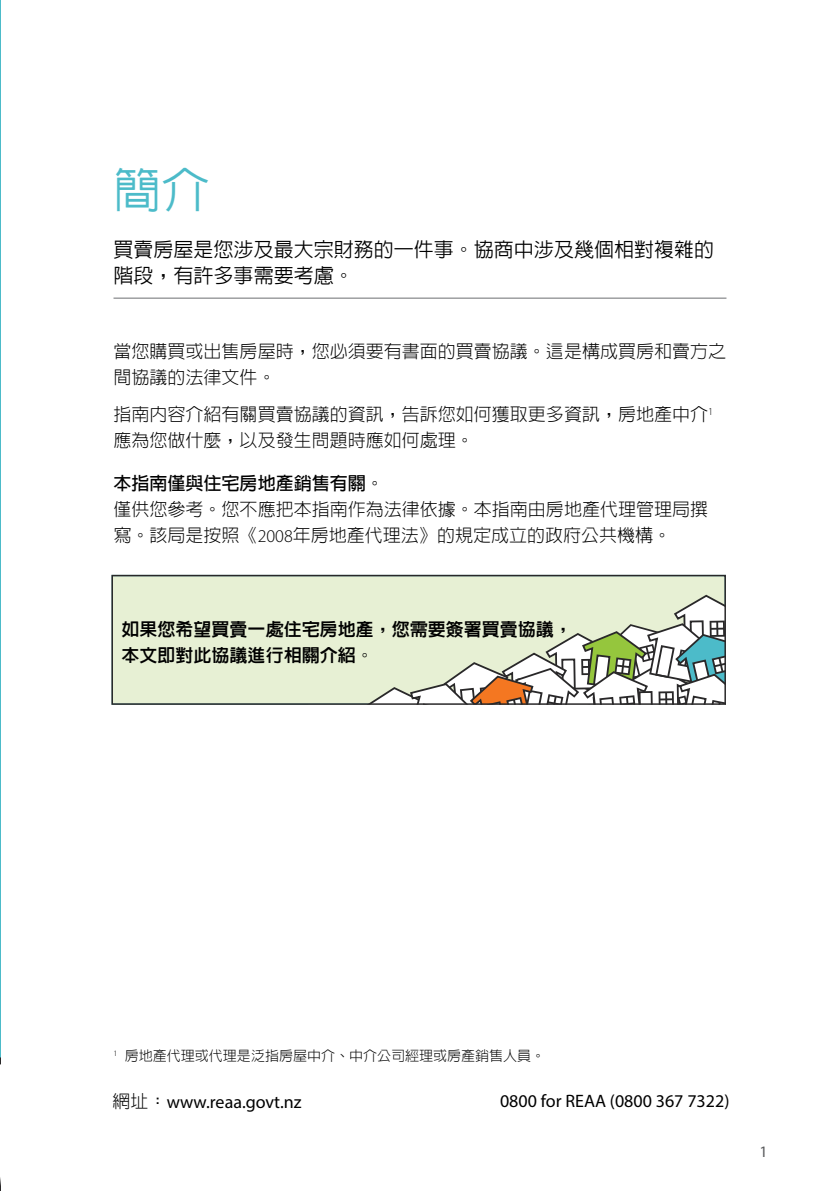
<style>
.page{position:relative;width:840px;height:1191px;background:#fff}
.page>*{position:absolute;margin:0;border:0;box-sizing:border-box;transform-origin:0 0}
.t1{font:500 48px "AR Hei B5";color:#4cbbc9}
.t2{font:500 20px/26px "AR Hei B5";color:#000}
.t3{font:300 18px/26px "AR Hei B5";color:#000}
.t4{font:18px "Myriad Pro";color:#000}
.t5{font:800 18px/26px "AR Hei B5";color:#000}
.t6{font:700 18px "AR Hei B5";color:#000}
.t7{font:16px "Myriad Pro";color:#58595b}
.t8{font:300 14px "AR Hei B5";color:#000}
.s1{font-family:"Myriad Pro"}
.s2{font-family:"AR Hei B5";font-weight:300}
</style>
<div class="page">
<hr style="left:0;top:0;width:1px;height:1191px;background:#4cbbc9">
<svg style="left:0;top:1057px;width:1px;height:134px"></svg>
<div style="left:111px;top:575px;width:614px;height:130px;background:#e7f0d4"></div>
<svg style="left:308px;top:574px;width:418px;height:131px"></svg>
<div style="left:111px;top:575px;width:614px;height:130px;border:2px solid #292829"></div>
<hr style="left:113px;top:298px;width:613px;height:1px;background:#6d6e71">
<h1 class="t1" style="left:113px;top:166px;width:97px">簡介</h1>
<p class="t2" style="left:113px;top:236px;width:601px">買賣房屋是您涉及最大宗財務的一件事。協商中涉及幾個相對複雜的階段，有許多事需要考慮。</p>
<p class="t3" style="left:113px;top:338px;width:613px">當您購買或出售房屋時，您必須要有書面的買賣協議。這是構成買房和賣方之間協議的法律文件。</p>
<p class="t3" style="left:113px;top:401px;width:601px">指南內容介紹有關買賣協議的資訊，告訴您如何獲取更多資訊，房地產中介<sup>1</sup>應為您做什麼，以及發生問題時應如何處理。</p>
<p class="t6" style="left:113px;top:474px;width:271px">本指南僅與住宅房地產銷售有關。</p>
<p class="t3" style="left:113px;top:496px;width:595px">僅供您參考。您不應把本指南作為法律依據。本指南由房地產代理管理局撰寫。該局是按照《<span class="s1">2008</span>年房地產代理法》的規定成立的政府公共機構。</p>
<p class="t5" style="left:121px;top:616px;width:452px">如果您希望買賣一處住宅房地產，您需要簽署買賣協議，本文即對此協議進行相關介紹。</p>
<p class="t8" style="left:113px;top:1048px;width:433px"><sup>1</sup> 房地產代理或代理是泛指房屋中介、中介公司經理或房產銷售人員。</p>
<p class="t4" style="left:113px;top:1090px;width:190px"><span class="s2">網址：</span>www.reaa.govt.nz</p>
<p class="t4" style="left:499px;top:1089px;width:231px">0800 for REAA (0800 367 7322)</p>
<p class="t7" style="left:759px;top:1141px;width:10px">1</p>
</div>
